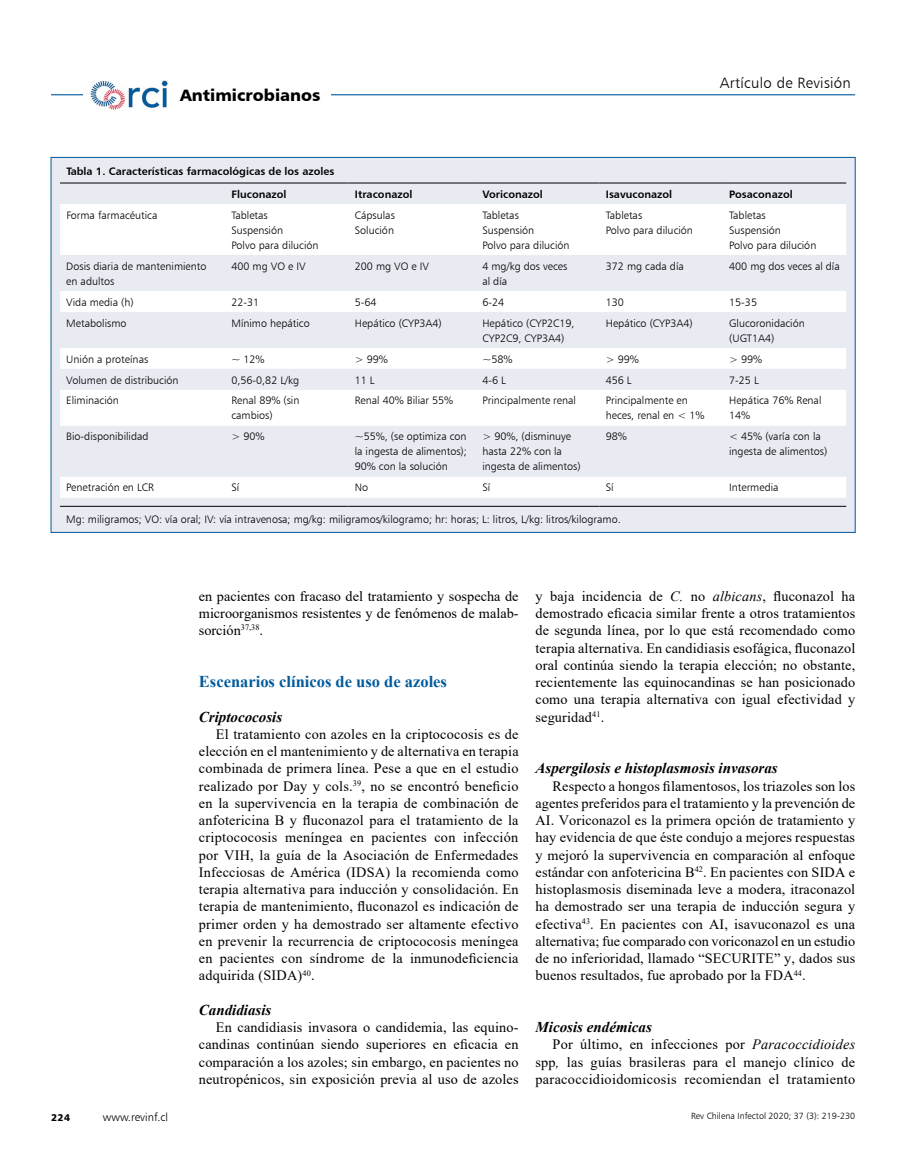
<style>
.page{position:relative;width:919px;height:1170px;background:#fff}
.page>*{position:absolute;margin:0;border:0;box-sizing:border-box;transform-origin:0 0}
.t1{font:700 16.5px "Times New Roman";color:#005b9d}
.t2{font:16.5px "Humanist 777 BT Black B";color:#000}
.t3{font:italic 700 15px "Times New Roman";color:#000}
.t4{font:15px "Humanist 777 BT Light B";letter-spacing:.02em;color:#000}
.t5{font:14.25px/17.2px "Times New Roman";letter-spacing:.01em;color:#000;text-align:justify}
.t6{font:11.25px "Humanist 777 BT Light B";color:#000}
.t7{font:10.8px/15px "Humanist 777 BT Light B";color:#000}
.t8{font:10.8px/23.1px "Humanist 777 BT Bold B";color:#000}
.t9{font:9.75px "Humanist 777 BT Black B";color:#000}
.t10{font:9px "Humanist 777 BT Light B";color:#000}
.s1{font-style:italic}
</style>
<div class="page">
<hr style="left:51px;top:94px;width:804px;height:1px;background:#005b9d">
<div style="left:83px;top:80px;width:92px;height:30px;background:#fff"></div>
<img style="left:90px;top:80px;width:78px;height:30px">
<div style="left:169px;top:80px;width:162px;height:30px;background:#fff"></div>
<div style="left:51px;top:157px;width:804px;height:375px;background:#e9ebf3"></div>
<svg style="left:60px;top:204px;width:786px;height:294px;fill:#fdfdfe"></svg>
<hr style="left:60px;top:183px;width:165px;height:1px;background:#000">
<hr style="left:225px;top:183px;width:123px;height:1px;background:#000">
<hr style="left:348px;top:183px;width:128px;height:1px;background:#000">
<hr style="left:476px;top:183px;width:123px;height:1px;background:#000">
<hr style="left:599px;top:183px;width:123px;height:1px;background:#000">
<hr style="left:722px;top:183px;width:124px;height:1px;background:#000">
<hr style="left:60px;top:506px;width:165px;height:1px;background:#000">
<hr style="left:225px;top:506px;width:123px;height:1px;background:#000">
<hr style="left:348px;top:506px;width:128px;height:1px;background:#000">
<hr style="left:476px;top:506px;width:123px;height:1px;background:#000">
<hr style="left:599px;top:506px;width:123px;height:1px;background:#000">
<hr style="left:722px;top:506px;width:124px;height:1px;background:#000">
<p class="t2" style="left:180px;top:85px;width:142px">Antimicrobianos</p>
<p class="t4" style="left:719px;top:73px;width:132px">Artículo de Revisión</p>
<p class="t8" style="left:231px;top:159px;width:104px;text-indent:-165px">Tabla 1. Características farmacológicas de los azoles<br>Fluconazol</p>
<p class="t8" style="left:355px;top:182px;width:59px">Itraconazol</p>
<p class="t8" style="left:482px;top:182px;width:62px">Voriconazol</p>
<p class="t8" style="left:605px;top:182px;width:68px">Isavuconazol</p>
<p class="t8" style="left:729px;top:182px;width:65px">Posaconazol</p>
<p class="t7" style="left:66px;top:207px;width:93px">Forma farmacéutica</p>
<p class="t7" style="left:231px;top:207px;width:89px">Tabletas<br>Suspensión<br>Polvo para dilución</p>
<p class="t7" style="left:355px;top:207px;width:42px">Cápsulas<br>Solución</p>
<p class="t7" style="left:482px;top:207px;width:89px">Tabletas<br>Suspensión<br>Polvo para dilución</p>
<p class="t7" style="left:605px;top:207px;width:89px">Tabletas<br>Polvo para dilución</p>
<p class="t7" style="left:729px;top:207px;width:89px">Tabletas<br>Suspensión<br>Polvo para dilución</p>
<p class="t7" style="left:66px;top:258px;width:142px">Dosis diaria de mantenimiento en adultos</p>
<p class="t7" style="left:231px;top:258px;width:76px">400 mg VO e IV</p>
<p class="t7" style="left:355px;top:258px;width:76px">200 mg VO e IV</p>
<p class="t7" style="left:482px;top:258px;width:86px">4 mg/kg dos veces al día</p>
<p class="t7" style="left:605px;top:258px;width:79px">372 mg cada día</p>
<p class="t7" style="left:729px;top:258px;width:112px">400 mg dos veces al día</p>
<p class="t7" style="left:66px;top:294px;width:69px">Vida media (h)</p>
<p class="t7" style="left:231px;top:294px;width:29px">22-31</p>
<p class="t7" style="left:355px;top:294px;width:23px">5-64</p>
<p class="t7" style="left:482px;top:294px;width:23px">6-24</p>
<p class="t7" style="left:605px;top:294px;width:20px">130</p>
<p class="t7" style="left:729px;top:294px;width:29px">15-35</p>
<p class="t7" style="left:66px;top:315px;width:62px">Metabolismo</p>
<p class="t7" style="left:231px;top:315px;width:80px">Mínimo hepático</p>
<p class="t7" style="left:355px;top:315px;width:88px">Hepático (CYP3A4)</p>
<p class="t7" style="left:482px;top:315px;width:94px">Hepático (CYP2C19,<br>CYP2C9, CYP3A4)</p>
<p class="t7" style="left:605px;top:315px;width:88px">Hepático (CYP3A4)</p>
<p class="t7" style="left:729px;top:315px;width:77px">Glucoronidación (UGT1A4)</p>
<p class="t7" style="left:66px;top:351px;width:83px">Unión a proteínas</p>
<p class="t7" style="left:231px;top:351px;width:35px">~ 12%</p>
<p class="t7" style="left:355px;top:351px;width:35px">&gt; 99%</p>
<p class="t7" style="left:482px;top:351px;width:32px">~58%</p>
<p class="t7" style="left:605px;top:351px;width:35px">&gt; 99%</p>
<p class="t7" style="left:729px;top:351px;width:35px">&gt; 99%</p>
<p class="t7" style="left:66px;top:372px;width:114px">Volumen de distribución</p>
<p class="t7" style="left:231px;top:372px;width:69px">0,56-0,82 L/kg</p>
<p class="t7" style="left:355px;top:372px;width:21px">11 L</p>
<p class="t7" style="left:482px;top:372px;width:25px">4-6 L</p>
<p class="t7" style="left:605px;top:372px;width:27px">456 L</p>
<p class="t7" style="left:729px;top:372px;width:31px">7-25 L</p>
<p class="t7" style="left:66px;top:393px;width:54px">Eliminación</p>
<p class="t7" style="left:231px;top:393px;width:70px">Renal 89% (sin cambios)</p>
<p class="t7" style="left:355px;top:393px;width:100px">Renal 40% Biliar 55%</p>
<p class="t7" style="left:482px;top:393px;width:95px">Principalmente renal</p>
<p class="t7" style="left:605px;top:393px;width:100px">Principalmente en heces, renal en &lt; 1%</p>
<p class="t7" style="left:729px;top:393px;width:94px">Hepática 76% Renal<br>14%</p>
<p class="t7" style="left:66px;top:429px;width:84px">Bio-disponibilidad</p>
<p class="t7" style="left:231px;top:429px;width:35px">&gt; 90%</p>
<p class="t7" style="left:355px;top:429px;width:114px;text-align:justify">~55%, (se optimiza con la ingesta de alimentos); 90% con la solución</p>
<p class="t7" style="left:482px;top:429px;width:100px">&gt; 90%, (disminuye hasta 22% con la ingesta de alimentos)</p>
<p class="t7" style="left:605px;top:429px;width:23px">98%</p>
<p class="t7" style="left:729px;top:429px;width:100px">&lt; 45% (varía con la ingesta de alimentos)</p>
<p class="t7" style="left:66px;top:480px;width:89px">Penetración en LCR</p>
<p class="t7" style="left:231px;top:480px;width:9px">Sí</p>
<p class="t7" style="left:355px;top:480px;width:15px">No</p>
<p class="t7" style="left:482px;top:480px;width:9px">Sí</p>
<p class="t7" style="left:605px;top:480px;width:9px">Sí</p>
<p class="t7" style="left:729px;top:480px;width:51px">Intermedia</p>
<p class="t7" style="left:66px;top:511px;width:556px">Mg: miligramos; VO: vía oral; IV: vía intravenosa; mg/kg: miligramos/kilogramo; hr: horas; L: litros, L/kg: litros/kilogramo.</p>
<p class="t9" style="left:51px;top:1111px;width:20px">224</p>
<p class="t6" style="left:103px;top:1110px;width:67px">www.revinf.cl</p>
<p class="t5" style="left:199px;top:586px;width:321px">en pacientes con fracaso del tratamiento y sospecha de microorganismos resistentes y de fenómenos de malab&shy;sorción<sup>37,38</sup>.</p>
<p class="t1" style="left:199px;top:669px;width:249px">Escenarios clínicos de uso de azoles</p>
<p class="t3" style="left:199px;top:706px;width:85px">Criptococosis</p>
<p class="t5" style="left:199px;top:724px;width:321px;text-indent:17px">El tratamiento con azoles en la criptococosis es de elección en el mantenimiento y de alternativa en terapia combinada de primera línea. Pese a que en el estudio realizado por Day y cols.<sup>39</sup>, no se encontró beneficio en la supervivencia en la terapia de combinación de anfotericina B y fluconazol para el tratamiento de la criptococosis meníngea en pacientes con infección por VIH, la guía de la Asociación de Enfermedades Infecciosas de América (IDSA) la recomienda como terapia alternativa para inducción y consolidación. En terapia de mantenimiento, fluconazol es indicación de primer orden y ha demostrado ser altamente efectivo en prevenir la recurrencia de criptococosis meníngea en pacientes con síndrome de la inmunodeficiencia adquirida (SIDA)<sup>40</sup>.</p>
<p class="t3" style="left:199px;top:999px;width:74px">Candidiasis</p>
<p class="t5" style="left:199px;top:1018px;width:321px;text-indent:17px">En candidiasis invasora o candidemia, las equino&shy;candinas continúan siendo superiores en eficacia en comparación a los azoles; sin embargo, en pacientes no neutropénicos, sin exposición previa al uso de azoles</p>
<p class="t5" style="left:535px;top:587px;width:321px">y baja incidencia de <span class="s1">C.</span> no <span class="s1">albicans</span>, fluconazol ha demostrado eficacia similar frente a otros tratamientos de segunda línea, por lo que está recomendado como terapia alternativa. En candidiasis esofágica, fluconazol oral continúa siendo la terapia elección; no obstante, recientemente las equinocandinas se han posicionado como una terapia alternativa con igual efectividad y seguridad<sup>41</sup>.</p>
<p class="t3" style="left:535px;top:757px;width:244px">Aspergilosis e histoplasmosis invasoras</p>
<p class="t5" style="left:535px;top:776px;width:321px;text-indent:17px">Respecto a hongos filamentosos, los triazoles son los agentes preferidos para el tratamiento y la prevención de AI. Voriconazol es la primera opción de tratamiento y hay evidencia de que éste condujo a mejores respuestas y mejoró la supervivencia en comparación al enfoque estándar con anfotericina B<sup>42</sup>. En pacientes con SIDA e histoplasmosis diseminada leve a modera, itraconazol ha demostrado ser una terapia de inducción segura y efectiva<sup>43</sup>. En pacientes con AI, isavuconazol es una alternativa; fue comparado con voriconazol en un estudio de no inferioridad, llamado “SECURITE” y, dados sus buenos resultados, fue aprobado por la FDA<sup>44</sup>.</p>
<p class="t3" style="left:535px;top:1016px;width:118px">Micosis endémicas</p>
<p class="t5" style="left:535px;top:1035px;width:321px;text-indent:17px">Por último, en infecciones por <span class="s1">Paracoccidioides </span>spp<span class="s1">,</span> las guías brasileras para el manejo clínico de paracoccidioidomicosis recomiendan el tratamiento</p>
<p class="t10" style="left:691px;top:1110px;width:166px">Rev Chilena Infectol 2020; 37 (3): 219-230</p>
</div>
